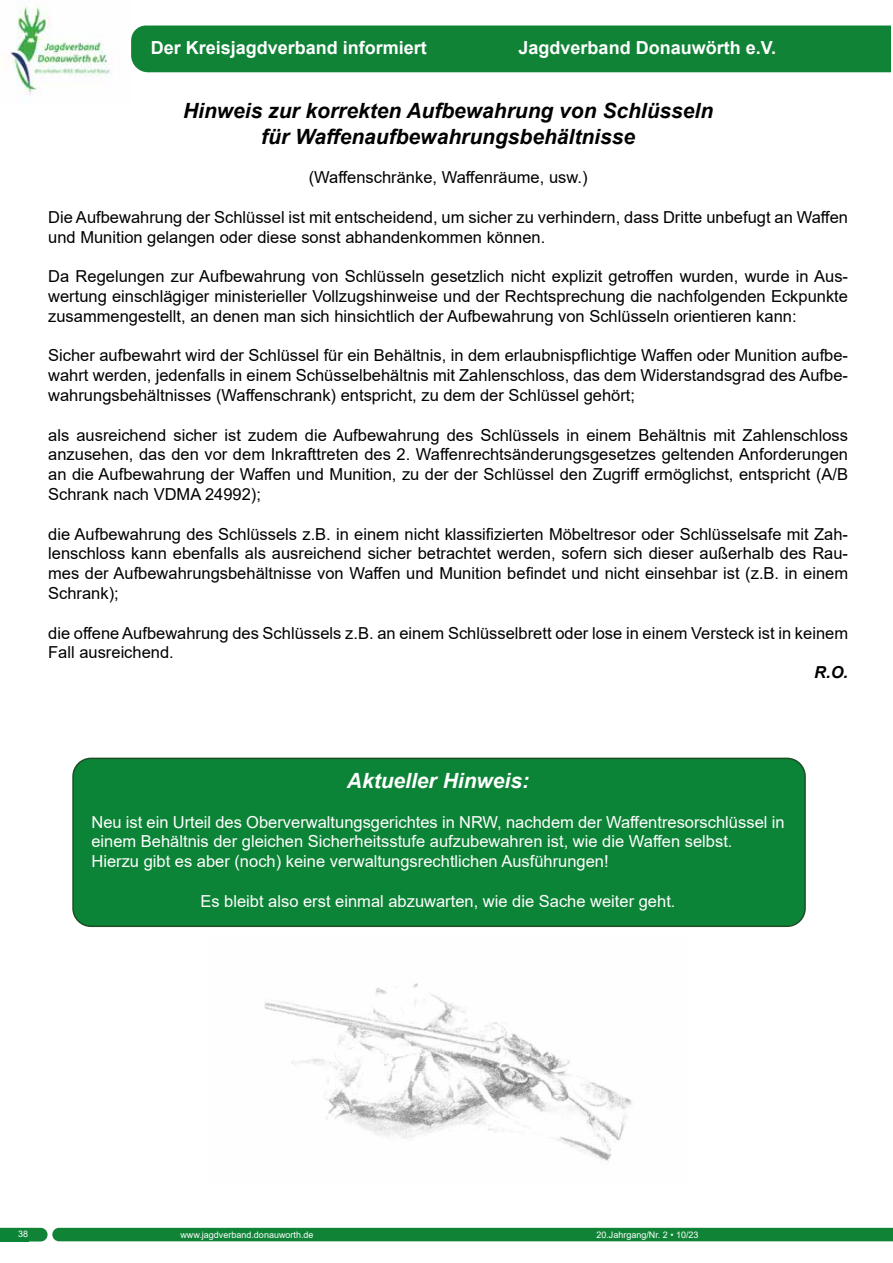
<style>
.page{position:relative;width:893px;height:1263px;background:#fff}
.page>*{position:absolute;margin:0;border:0;box-sizing:border-box;transform-origin:0 0}
.t1{font:italic 700 21px/25.2px "Arial";color:#000;text-align:center}
.t2{font:italic 700 21px "Arial";color:#fff}
.t3{font:700 18px "Arial";color:#fff}
.t4{font:16.5px/19.8px "Arial";color:#000;text-align:justify}
.t5{font:16.5px/19.8px "Arial";color:#fff}
.t6{font:italic 700 16.5px "Arial";color:#000}
.t7{font:9px "Arial";color:#fff}
</style>
<div class="page">
<div style="left:131px;top:26px;width:760px;height:46px;background:#108337"></div>
<div style="left:0;top:1228px;width:893px;height:13px;background:#108337"></div>
<img style="left:0;top:5px;width:112px;height:95px">
<div style="left:73px;top:758px;width:732px;height:168px;background:#0c8437;border-radius:18px"></div>
<div style="left:72px;top:758px;width:734px;height:169px;border:2px solid #1d4e24;border-radius:18px"></div>
<img style="left:264px;top:983px;width:368px;height:178px">
<div style="left:0;top:1231px;width:28px;height:10px;background:#0c8437"></div>
<p class="t3" style="left:151px;top:35px;width:278px">Der Kreisjagdverband informiert</p>
<p class="t3" style="left:519px;top:35px;width:259px">Jagdverband Donauwörth e.V.</p>
<p class="t1" style="left:183px;top:99px;width:532px">Hinweis zur korrekten Aufbewahrung von Schlüsseln für Waffenaufbewahrungsbehältnisse</p>
<p class="t4" style="left:309px;top:167px;width:280px">(Waffenschränke, Waffenräume, usw.)</p>
<p class="t4" style="left:48px;top:207px;width:801px">Die Aufbewahrung der Schlüssel ist mit entscheidend, um sicher zu verhindern, dass Dritte unbefugt an Waffen und Munition gelangen oder diese sonst abhandenkommen können.</p>
<p class="t4" style="left:48px;top:266px;width:801px">Da Regelungen zur Aufbewahrung von Schlüsseln gesetzlich nicht explizit getroffen wurden, wurde in Aus&shy;wertung einschlägiger ministerieller Vollzugshinweise und der Rechtsprechung die nachfolgenden Eckpunkte zusammengestellt, an denen man sich hinsichtlich der Aufbewahrung von Schlüsseln orientieren kann:</p>
<p class="t4" style="left:48px;top:346px;width:801px">Sicher aufbewahrt wird der Schlüssel für ein Behältnis, in dem erlaubnispflichtige Waffen oder Munition aufbe&shy;wahrt werden, jedenfalls in einem Schüsselbehältnis mit Zahlenschloss, das dem Widerstandsgrad des Aufbe&shy;wahrungsbehältnisses (Waffenschrank) entspricht, zu dem der Schlüssel gehört;</p>
<p class="t4" style="left:48px;top:425px;width:801px">als ausreichend sicher ist zudem die Aufbewahrung des Schlüssels in einem Behältnis mit Zahlenschloss anzusehen, das den vor dem Inkrafttreten des 2. Waffenrechtsänderungsgesetzes geltenden Anforderungen an die Aufbewahrung der Waffen und Munition, zu der der Schlüssel den Zugriff ermöglichst, entspricht (A/B Schrank nach VDMA 24992);</p>
<p class="t4" style="left:48px;top:524px;width:801px">die Aufbewahrung des Schlüssels z.B. in einem nicht klassifizierten Möbeltresor oder Schlüsselsafe mit Zah&shy;lenschloss kann ebenfalls als ausreichend sicher betrachtet werden, sofern sich dieser außerhalb des Rau&shy;mes der Aufbewahrungsbehältnisse von Waffen und Munition befindet und nicht einsehbar ist (z.B. in einem Schrank);</p>
<p class="t4" style="left:48px;top:623px;width:801px">die offene Aufbewahrung des Schlüssels z.B. an einem Schlüsselbrett oder lose in einem Versteck ist in keinem<br>Fall ausreichend.</p>
<p class="t6" style="left:814px;top:661px;width:35px">R.O.</p>
<p class="t2" style="left:347px;top:767px;width:184px">Aktueller Hinweis:</p>
<p class="t5" style="left:91px;top:812px;width:695px">Neu ist ein Urteil des Oberverwaltungsgerichtes in NRW, nachdem der Waffentresorschlüssel in einem Behältnis der gleichen Sicherheitsstufe aufzubewahren ist, wie die Waffen selbst.<br>Hierzu gibt es aber (noch) keine verwaltungsrechtlichen Ausführungen!</p>
<p class="t5" style="left:200px;top:891px;width:477px">Es bleibt also erst einmal abzuwarten, wie die Sache weiter geht.</p>
<p class="t7" style="left:18px;top:1228px;width:12px">38</p>
<p class="t7" style="left:17px;top:1229px;width:12px">40</p>
<p class="t7" style="left:180px;top:1228px;width:135px">www.jagdverband.donauworth.de</p>
<p class="t7" style="left:596px;top:1228px;width:104px">20.Jahrgang/Nr. 2 • 10/23</p>
</div>
